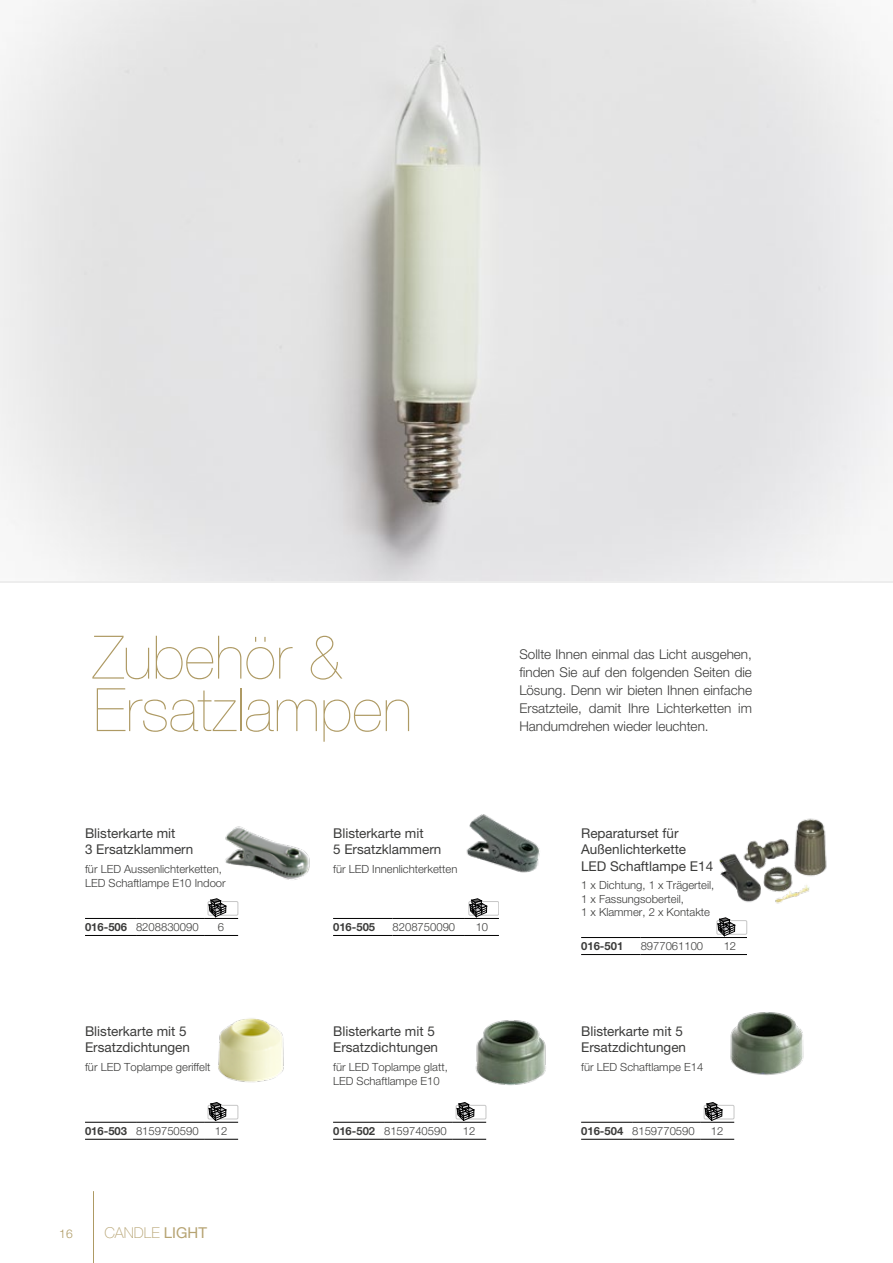
<style>
.page{position:relative;width:893px;height:1263px;background:#fff}
.page>*{position:absolute;margin:0;border:0;box-sizing:border-box;transform-origin:0 0}
.t1{font:200 60px/52.5px "Helvetica Neue LTW1 G";color:#ae9a64}
.t2{font:100 15px "Helvetica Neue LTW1 G";color:#b6a372}
.t3{font:13.5px/16.2px "Helvetica Neue LTW1 G";color:#3c3c3b}
.t4{font:300 13.5px/18px "Helvetica Neue LTW1 G";color:#3c3c3b;text-align:justify}
.t5{font:300 12px "Helvetica Neue LTW1 G";color:#ae9a64}
.t6{font:300 11.25px/13.5px "Helvetica Neue LTW1 G";color:#3c3c3b}
.t7{font:700 11.25px "Helvetica Neue LTW1 G";color:#3c3c3b}
.s1{font-weight:700}
.s2{font-weight:400}
</style>
<div class="page">
<img style="left:466px;top:814px;width:74px;height:59px">
<img style="left:0;top:0;width:893px;height:580px">
<hr style="left:85px;top:918px;width:51px;height:1px;background:#000">
<hr style="left:136px;top:918px;width:68px;height:1px;background:#000">
<hr style="left:204px;top:918px;width:34px;height:1px;background:#000">
<hr style="left:85px;top:935px;width:51px;height:1px;background:#000">
<hr style="left:136px;top:935px;width:68px;height:1px;background:#000">
<hr style="left:204px;top:935px;width:34px;height:1px;background:#000">
<div style="left:208px;top:901px;width:30px;height:14px;border:1px solid #c6c6c6"></div>
<svg style="left:209px;top:899px;width:17px;height:18px"></svg>
<hr style="left:333px;top:1122px;width:51px;height:1px;background:#000">
<hr style="left:384px;top:1122px;width:68px;height:1px;background:#000">
<hr style="left:452px;top:1122px;width:34px;height:1px;background:#000">
<hr style="left:333px;top:1139px;width:51px;height:1px;background:#000">
<hr style="left:384px;top:1139px;width:68px;height:1px;background:#000">
<hr style="left:452px;top:1139px;width:34px;height:1px;background:#000">
<div style="left:456px;top:1105px;width:30px;height:14px;border:1px solid #c6c6c6"></div>
<svg style="left:457px;top:1102px;width:17px;height:18px"></svg>
<hr style="left:85px;top:1122px;width:51px;height:1px;background:#000">
<hr style="left:136px;top:1122px;width:68px;height:1px;background:#000">
<hr style="left:204px;top:1122px;width:34px;height:1px;background:#000">
<hr style="left:85px;top:1139px;width:51px;height:1px;background:#000">
<hr style="left:136px;top:1139px;width:68px;height:1px;background:#000">
<hr style="left:204px;top:1139px;width:34px;height:1px;background:#000">
<div style="left:208px;top:1105px;width:30px;height:14px;border:1px solid #c6c6c6"></div>
<svg style="left:209px;top:1102px;width:17px;height:18px"></svg>
<hr style="left:581px;top:1122px;width:51px;height:1px;background:#000">
<hr style="left:632px;top:1122px;width:68px;height:1px;background:#000">
<hr style="left:700px;top:1122px;width:34px;height:1px;background:#000">
<hr style="left:581px;top:1139px;width:51px;height:1px;background:#000">
<hr style="left:632px;top:1139px;width:68px;height:1px;background:#000">
<hr style="left:700px;top:1139px;width:34px;height:1px;background:#000">
<div style="left:704px;top:1105px;width:30px;height:14px;border:1px solid #c6c6c6"></div>
<svg style="left:705px;top:1102px;width:17px;height:18px"></svg>
<hr style="left:333px;top:918px;width:60px;height:1px;background:#000">
<hr style="left:393px;top:918px;width:72px;height:1px;background:#000">
<hr style="left:465px;top:918px;width:34px;height:1px;background:#000">
<hr style="left:333px;top:935px;width:60px;height:1px;background:#000">
<hr style="left:393px;top:935px;width:72px;height:1px;background:#000">
<hr style="left:465px;top:935px;width:34px;height:1px;background:#000">
<div style="left:469px;top:901px;width:30px;height:14px;border:1px solid #c6c6c6"></div>
<svg style="left:470px;top:899px;width:17px;height:18px"></svg>
<hr style="left:581px;top:937px;width:60px;height:1px;background:#000">
<hr style="left:641px;top:937px;width:72px;height:1px;background:#000">
<hr style="left:713px;top:937px;width:34px;height:1px;background:#000">
<hr style="left:581px;top:954px;width:60px;height:1px;background:#000">
<hr style="left:641px;top:954px;width:72px;height:1px;background:#000">
<hr style="left:713px;top:954px;width:34px;height:1px;background:#000">
<div style="left:717px;top:920px;width:30px;height:14px;border:1px solid #c6c6c6"></div>
<svg style="left:718px;top:918px;width:17px;height:18px"></svg>
<img style="left:225px;top:826px;width:85px;height:54px">
<img style="left:719px;top:818px;width:108px;height:86px">
<img style="left:475px;top:1020px;width:71px;height:66px">
<img style="left:218px;top:1018px;width:66px;height:65px">
<img style="left:730px;top:1012px;width:74px;height:63px">
<hr style="left:93px;top:1191px;width:1px;height:72px;background:#ae9a64">
<h1 class="t1" style="left:94px;top:632px;width:320px">Zubehör &amp;<br>Ersatzlampen</h1>
<p class="t4" style="left:519px;top:645px;width:234px">Sollte Ihnen einmal das Licht ausgehen, finden Sie auf den folgenden Seiten die Lösung. Denn wir bieten Ihnen einfache Ersatzteile, damit Ihre Lichterketten im Handumdrehen wieder leuchten.</p>
<p class="t3" style="left:85px;top:825px;width:110px">Blisterkarte mit<br>3 Ersatzklammern</p>
<p class="t6" style="left:85px;top:862px;width:142px">für LED Aussenlichterketten,<br>LED Schaftlampe E10 Indoor</p>
<p class="t3" style="left:333px;top:825px;width:110px">Blisterkarte mit<br>5 Ersatzklammern</p>
<p class="t6" style="left:333px;top:862px;width:126px">für LED Innenlichterketten</p>
<p class="t3" style="left:581px;top:825px;width:134px">Reparaturset für<br>Außenlichterkette<br>LED Schaftlampe E14</p>
<p class="t6" style="left:581px;top:878px;width:135px">1 x Dichtung, 1 x Trägerteil,<br>1 x Fassungsoberteil,<br>1 x Klammer, 2 x Kontakte</p>
<p class="t6" style="left:85px;top:920px;width:115px"><span class="s1">016-506</span> 8208830090</p>
<p class="t6" style="left:218px;top:920px;width:8px">6</p>
<p class="t7" style="left:333px;top:920px;width:44px">016-505</p>
<p class="t6" style="left:393px;top:920px;width:64px">8208750090</p>
<p class="t6" style="left:476px;top:920px;width:14px">10</p>
<p class="t7" style="left:581px;top:939px;width:44px">016-501</p>
<p class="t6" style="left:641px;top:939px;width:64px">8977061100</p>
<p class="t6" style="left:724px;top:939px;width:14px">12</p>
<p class="t3" style="left:85px;top:1023px;width:107px">Blisterkarte mit 5<br>Ersatzdichtungen</p>
<p class="t3" style="left:581px;top:1023px;width:107px">Blisterkarte mit 5<br>Ersatzdichtungen</p>
<p class="t3" style="left:333px;top:1023px;width:107px">Blisterkarte mit 5<br>Ersatzdichtungen</p>
<p class="t6" style="left:85px;top:1060px;width:127px">für LED Toplampe geriffelt</p>
<p class="t6" style="left:581px;top:1060px;width:124px">für LED Schaftlampe E14</p>
<p class="t6" style="left:333px;top:1060px;width:116px">für LED Toplampe glatt,<br>LED Schaftlampe E10</p>
<p class="t6" style="left:85px;top:1124px;width:115px"><span class="s1">016-503</span> 8159750590</p>
<p class="t6" style="left:215px;top:1124px;width:14px">12</p>
<p class="t6" style="left:333px;top:1124px;width:115px"><span class="s1">016-502</span> 8159740590</p>
<p class="t6" style="left:463px;top:1124px;width:14px">12</p>
<p class="t6" style="left:581px;top:1124px;width:115px"><span class="s1">016-504</span> 8159770590</p>
<p class="t6" style="left:711px;top:1124px;width:14px">12</p>
<p class="t5" style="left:59px;top:1226px;width:15px">16</p>
<h2 class="t2" style="left:104px;top:1224px;width:104px">CANDLE <span class="s2">LIGHT</span></h2>
</div>
